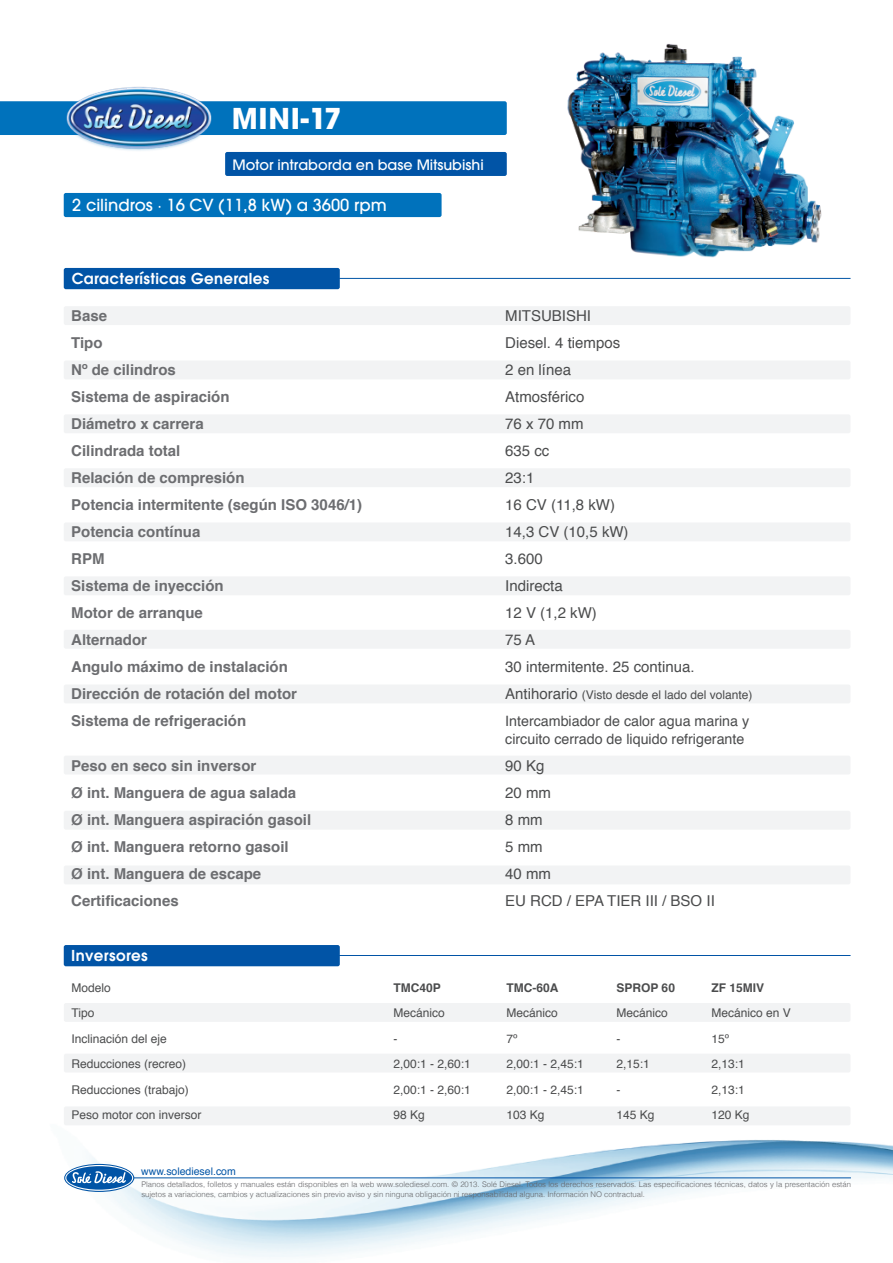
<style>
.page{position:relative;width:893px;height:1263px;background:#fff}
.page>*{position:absolute;margin:0;border:0;box-sizing:border-box;transform-origin:0 0}
.t1{font:700 28.5px "Avant Garde";letter-spacing:.025em;color:#fff}
.t2{font:500 16.5px "Avant Garde";color:#fff}
.t3{font:700 15px "Helvetica";color:#6c6d70}
.t4{font:15px "Helvetica";color:#4b4c4d}
.t5{font:600 15px "Avant Garde";letter-spacing:.025em;color:#fff}
.t6{font:14.25px/18px "Helvetica";color:#4b4c4d}
.t7{font:500 14.25px "Avant Garde";color:#fff}
.t8{font:12px "Helvetica";color:#4b4c4d}
.t9{font:700 12px "Helvetica";color:#4b4c4d}
.t10{font:10.5px "Helvetica";color:#0154a6}
.t11{font:300 7.65px/9.3px "Helvetica";color:#636366}
.s1{font-size:15px}
</style>
<div class="page">
<img style="left:63px;top:152px;width:830px;height:1105px">
<div style="left:64px;top:193px;width:378px;height:24px;background:#0072bc;border-radius:2px"></div>
<div style="left:225px;top:152px;width:282px;height:24px;background:#0154a6;border-radius:2px"></div>
<div style="left:0;top:101px;width:507px;height:34px;background:#0072bc"></div>
<img style="left:64px;top:87px;width:150px;height:66px">
<img style="left:553px;top:44px;width:280px;height:220px">
<div style="left:64px;top:865px;width:786px;height:19px;background:#f2f3f4;border-radius:2px"></div>
<div style="left:64px;top:268px;width:276px;height:21px;background:#0154a6;border-radius:2px"></div>
<div style="left:64px;top:306px;width:786px;height:19px;background:#f2f3f4;border-radius:2px"></div>
<div style="left:64px;top:360px;width:786px;height:19px;background:#f2f3f4;border-radius:2px"></div>
<div style="left:64px;top:414px;width:786px;height:19px;background:#f2f3f4;border-radius:2px"></div>
<div style="left:64px;top:468px;width:786px;height:19px;background:#f2f3f4;border-radius:2px"></div>
<div style="left:64px;top:522px;width:786px;height:19px;background:#f2f3f4;border-radius:2px"></div>
<div style="left:64px;top:576px;width:786px;height:19px;background:#f2f3f4;border-radius:2px"></div>
<div style="left:64px;top:630px;width:786px;height:19px;background:#f2f3f4;border-radius:2px"></div>
<div style="left:64px;top:684px;width:786px;height:19px;background:#f2f3f4;border-radius:2px"></div>
<div style="left:64px;top:756px;width:786px;height:18px;background:#f2f3f4;border-radius:2px"></div>
<div style="left:64px;top:811px;width:786px;height:19px;background:#f2f3f4;border-radius:2px"></div>
<hr style="left:339px;top:278px;width:511px;height:1px;background:#0154a6">
<div style="left:64px;top:1003px;width:786px;height:19px;background:#f2f3f4;border-radius:2px"></div>
<div style="left:64px;top:1054px;width:786px;height:18px;background:#f2f3f4;border-radius:2px"></div>
<div style="left:64px;top:1106px;width:786px;height:19px;background:#f2f3f4;border-radius:2px"></div>
<div style="left:64px;top:945px;width:276px;height:21px;background:#0154a6;border-radius:2px"></div>
<hr style="left:339px;top:955px;width:511px;height:1px;background:#0154a6">
<hr style="left:122px;top:1177px;width:729px;height:1px;background:#0154a6">
<svg style="left:64px;top:1164px;width:70px;height:28px"></svg>
<svg style="left:65px;top:1165px;width:68px;height:26px"></svg>
<h1 class="t1" style="left:232px;top:100px;width:112px">MINI-17</h1>
<p class="t7" style="left:233px;top:156px;width:253px">Motor intraborda en base Mitsubishi</p>
<p class="t2" style="left:72px;top:195px;width:316px">2 cilindros · 16 CV (11,8 kW) a 3600 rpm</p>
<p class="t5" style="left:72px;top:268px;width:199px">Características Generales</p>
<p class="t3" style="left:71px;top:303px;width:37px">Base</p>
<p class="t4" style="left:505px;top:304px;width:87px">MITSUBISHI</p>
<p class="t3" style="left:71px;top:330px;width:33px">Tipo</p>
<p class="t4" style="left:505px;top:331px;width:117px">Diesel. 4 tiempos</p>
<p class="t3" style="left:71px;top:357px;width:106px">Nº de cilindros</p>
<p class="t4" style="left:505px;top:358px;width:67px">2 en línea</p>
<p class="t3" style="left:71px;top:384px;width:160px">Sistema de aspiración</p>
<p class="t4" style="left:505px;top:385px;width:81px">Atmosférico</p>
<p class="t3" style="left:71px;top:411px;width:134px">Diámetro x carrera</p>
<p class="t4" style="left:505px;top:412px;width:80px">76 x 70 mm</p>
<p class="t3" style="left:71px;top:438px;width:111px">Cilindrada total</p>
<p class="t4" style="left:505px;top:439px;width:46px">635 cc</p>
<p class="t3" style="left:71px;top:465px;width:175px">Relación de compresión</p>
<p class="t4" style="left:505px;top:466px;width:31px">23:1</p>
<p class="t3" style="left:71px;top:492px;width:292px">Potencia intermitente (según ISO 3046/1)</p>
<p class="t4" style="left:505px;top:493px;width:111px">16 CV (11,8 kW)</p>
<p class="t3" style="left:71px;top:519px;width:131px">Potencia contínua</p>
<p class="t4" style="left:505px;top:520px;width:125px">14,3 CV (10,5 kW)</p>
<p class="t3" style="left:71px;top:546px;width:35px">RPM</p>
<p class="t4" style="left:505px;top:547px;width:39px">3.600</p>
<p class="t3" style="left:71px;top:573px;width:154px">Sistema de inyección</p>
<p class="t4" style="left:505px;top:574px;width:59px">Indirecta</p>
<p class="t3" style="left:71px;top:600px;width:133px">Motor de arranque</p>
<p class="t4" style="left:505px;top:601px;width:93px">12 V (1,2 kW)</p>
<p class="t3" style="left:71px;top:627px;width:77px">Alternador</p>
<p class="t4" style="left:505px;top:628px;width:32px">75 A</p>
<p class="t3" style="left:71px;top:654px;width:218px">Angulo máximo de instalación</p>
<p class="t4" style="left:505px;top:655px;width:191px">30 intermitente. 25 continua.</p>
<p class="t3" style="left:71px;top:681px;width:227px">Dirección de rotación del motor</p>
<p class="t8" style="left:505px;top:685px;width:249px"><span class="s1">Antihorario</span> (Visto desde el lado del volante)</p>
<p class="t3" style="left:71px;top:708px;width:177px">Sistema de refrigeración</p>
<p class="t6" style="left:505px;top:712px;width:245px">Intercambiador de calor agua marina y circuito cerrado de liquido refrigerante</p>
<p class="t3" style="left:71px;top:753px;width:187px">Peso en seco sin inversor</p>
<p class="t4" style="left:505px;top:754px;width:41px">90 Kg</p>
<p class="t3" style="left:71px;top:780px;width:227px">Ø int. Manguera de agua salada</p>
<p class="t4" style="left:505px;top:781px;width:47px">20 mm</p>
<p class="t3" style="left:71px;top:807px;width:242px">Ø int. Manguera aspiración gasoil</p>
<p class="t4" style="left:505px;top:808px;width:39px">8 mm</p>
<p class="t3" style="left:71px;top:834px;width:219px">Ø int. Manguera retorno gasoil</p>
<p class="t4" style="left:505px;top:835px;width:39px">5 mm</p>
<p class="t3" style="left:71px;top:861px;width:192px">Ø int. Manguera de escape</p>
<p class="t4" style="left:505px;top:862px;width:47px">40 mm</p>
<p class="t3" style="left:71px;top:888px;width:109px">Certificaciones</p>
<p class="t4" style="left:505px;top:889px;width:211px">EU RCD / EPA TIER III / BSO II</p>
<p class="t5" style="left:71px;top:945px;width:78px">Inversores</p>
<p class="t8" style="left:71px;top:978px;width:41px">Modelo</p>
<p class="t9" style="left:393px;top:978px;width:49px">TMC40P</p>
<p class="t9" style="left:506px;top:978px;width:53px">TMC-60A</p>
<p class="t9" style="left:616px;top:978px;width:60px">SPROP 60</p>
<p class="t9" style="left:711px;top:978px;width:54px">ZF 15MIV</p>
<p class="t8" style="left:71px;top:1004px;width:24px">Tipo</p>
<p class="t8" style="left:393px;top:1004px;width:53px">Mecánico</p>
<p class="t8" style="left:506px;top:1004px;width:53px">Mecánico</p>
<p class="t8" style="left:616px;top:1004px;width:53px">Mecánico</p>
<p class="t8" style="left:711px;top:1004px;width:81px">Mecánico en V</p>
<p class="t8" style="left:71px;top:1029px;width:97px">Inclinación del eje</p>
<p class="t8" style="left:393px;top:1029px;width:5px">-</p>
<p class="t8" style="left:506px;top:1029px;width:13px">7º</p>
<p class="t8" style="left:616px;top:1029px;width:5px">-</p>
<p class="t8" style="left:711px;top:1029px;width:19px">15º</p>
<p class="t8" style="left:71px;top:1055px;width:116px">Reducciones (recreo)</p>
<p class="t8" style="left:393px;top:1055px;width:79px">2,00:1 - 2,60:1</p>
<p class="t8" style="left:506px;top:1055px;width:79px">2,00:1 - 2,45:1</p>
<p class="t8" style="left:616px;top:1055px;width:35px">2,15:1</p>
<p class="t8" style="left:711px;top:1055px;width:35px">2,13:1</p>
<p class="t8" style="left:71px;top:1080px;width:119px">Reducciones (trabajo)</p>
<p class="t8" style="left:393px;top:1080px;width:79px">2,00:1 - 2,60:1</p>
<p class="t8" style="left:506px;top:1080px;width:79px">2,00:1 - 2,45:1</p>
<p class="t8" style="left:616px;top:1080px;width:5px">-</p>
<p class="t8" style="left:711px;top:1080px;width:35px">2,13:1</p>
<p class="t8" style="left:71px;top:1106px;width:132px">Peso motor con inversor</p>
<p class="t8" style="left:393px;top:1106px;width:33px">98 Kg</p>
<p class="t8" style="left:506px;top:1106px;width:40px">103 Kg</p>
<p class="t8" style="left:616px;top:1106px;width:40px">145 Kg</p>
<p class="t8" style="left:711px;top:1106px;width:40px">120 Kg</p>
<p class="t10" style="left:141px;top:1163px;width:96px">www.solediesel.com</p>
<p class="t11" style="left:141px;top:1180px;width:711px">Planos detallados, folletos y manuales están disponibles en la web www.solediesel.com. © 2013. Solé Diesel. Todos los derechos reservados. Las especificaciones técnicas, datos y la presentación están sujetos a variaciones, cambios y actualizaciones sin previo aviso y sin ninguna obligación ni responsabilidad alguna. Información NO contractual.</p>
</div>
